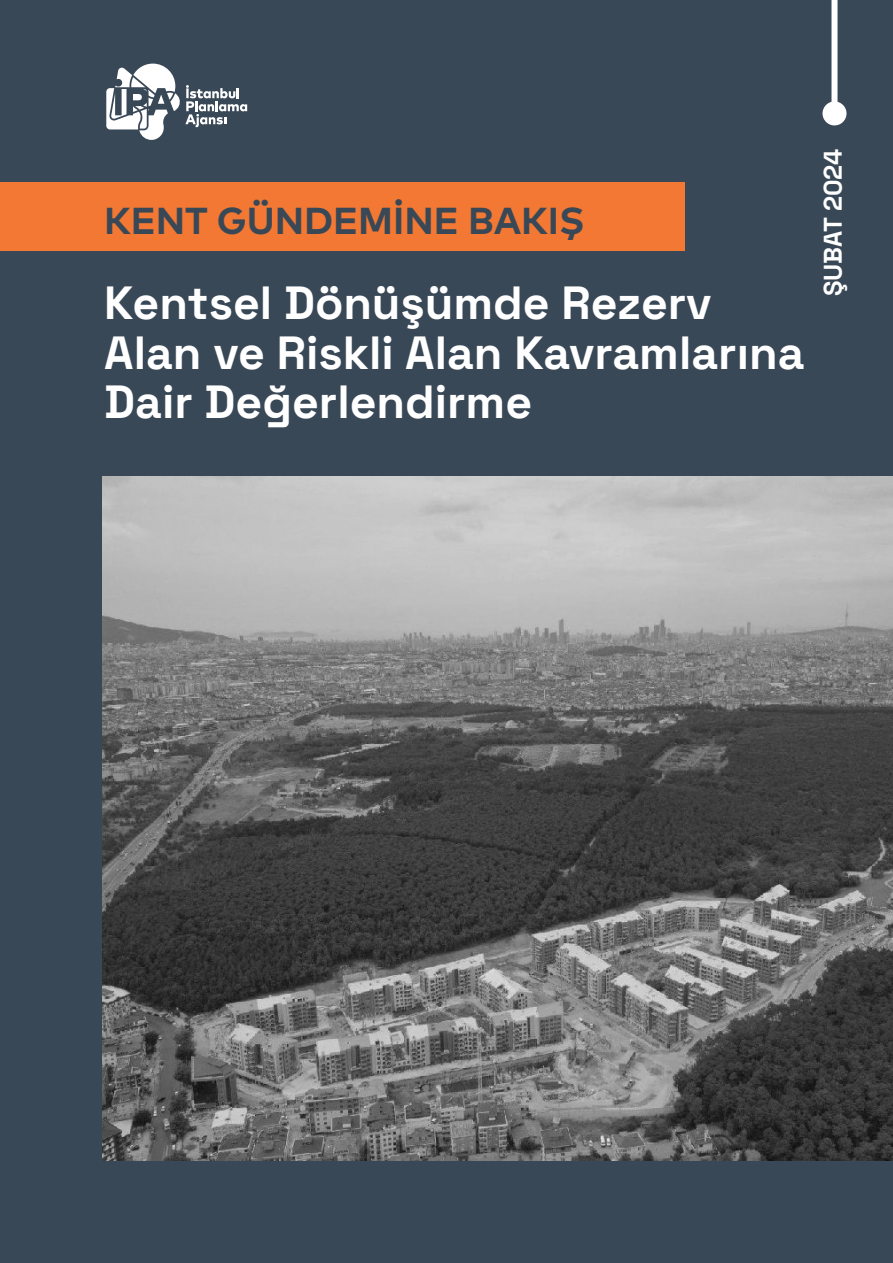
<style>
.page{position:relative;width:893px;height:1263px;background:#394857}
.page>*{position:absolute;margin:0;border:0;box-sizing:border-box;transform-origin:0 0}
.t1{font:300 46.5px/49.5px "Space Grotesk";color:#fff}
.t2{font:700 37.5px "Mark Pro";color:#394857}
.t3{font:300 25.5px "Space Grotesk";color:#fff}
</style>
<div class="page">
<img style="left:102px;top:476px;width:791px;height:685px">
<svg style="left:106px;top:64px;width:141px;height:76px"></svg>
<div style="left:831px;top:0;width:6px;height:113px;background:#fff"></div>
<div style="left:822px;top:101px;width:24px;height:24px;background:#fff;border-radius:50%"></div>
<div style="left:0;top:183px;width:685px;height:68px;background:#f27833"></div>
<p class="t2" style="left:104px;top:192px;width:482px">KENT GÜNDEMİNE BAKIŞ</p>
<p class="t1" style="left:104px;top:276px;width:702px">Kentsel Dönüşümde Rezerv<br>Alan ve Riskli Alan Kavramlarına<br>Dair Değerlendirme</p>
<p class="t3" style="left:814px;top:296px;width:149px;rotate:-90deg">ŞUBAT 2024</p>
</div>
